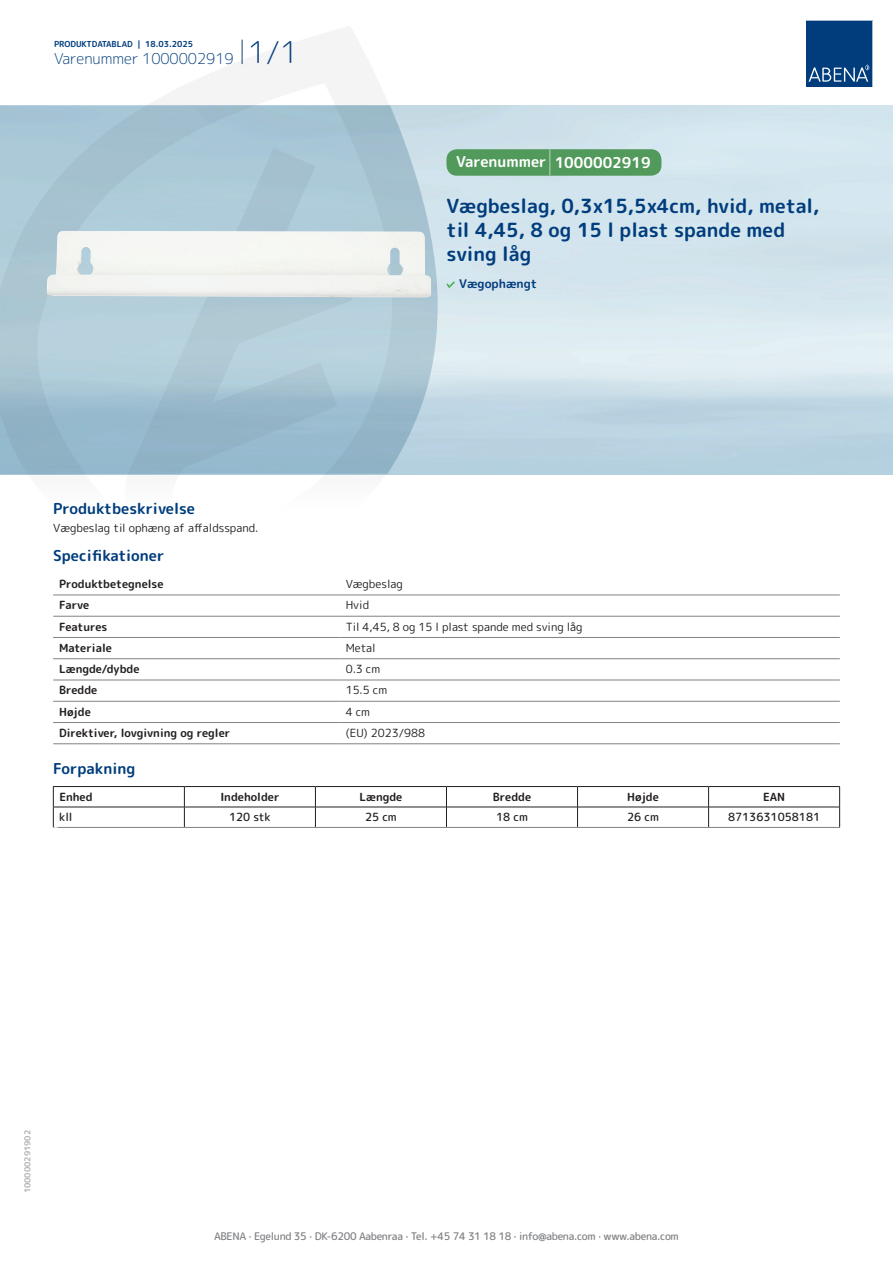
<style>
.page{position:relative;width:893px;height:1263px;background:#fff}
.page>*{position:absolute;margin:0;border:0;box-sizing:border-box;transform-origin:0 0}
.t1{font:700 19.5px/24px "Rounded Mplus 1 c";color:#013d7d}
.t2{font:700 15px "Rounded Mplus 1 c";color:#013d7d}
.t3{font:300 15px "Rounded Mplus 1 c";color:#013d7d}
.t4{font:700 15px "Rounded Mplus 1 c";color:#fff}
.t5{font:700 12px "Rounded Mplus 1 c";color:#013d7d}
.t6{font:700 11.25px "Rounded Mplus 1 c";color:#231f20}
.t7{font:11.25px "Rounded Mplus 1 c";color:#231f20}
.t8{font:500 11.25px "Rounded Mplus 1 c";color:#231f20}
.t9{font:500 10.5px "Rounded Mplus 1 c";letter-spacing:-.03em;color:#808285}
.t10{font:700 10.5px "Rounded Mplus 1 c";color:#fff}
.t11{font:700 8.25px "Rounded Mplus 1 c";color:#013d7d}
.t12{font:700 8.25px "Rounded Mplus 1 c";color:#b2b3b7}
.s1{font-size:30px}
.s2{font-size:25.5px}
</style>
<div class="page">
<svg style="left:0;top:26px;width:439px;height:569px"></svg>
<svg style="left:0;top:106px;width:438px;height:368px;background:#a7c5d3"></svg>
<svg style="left:242px;top:40px;width:1px;height:24px"></svg>
<svg style="left:806px;top:20px;width:67px;height:67px;background:#144b86"></svg>
<img style="left:47px;top:231px;width:384px;height:67px">
<hr style="left:53px;top:595px;width:287px;height:1px;background:#808285">
<hr style="left:340px;top:595px;width:500px;height:1px;background:#808285">
<hr style="left:53px;top:616px;width:287px;height:1px;background:#808285">
<hr style="left:340px;top:616px;width:500px;height:1px;background:#808285">
<hr style="left:53px;top:637px;width:287px;height:1px;background:#808285">
<hr style="left:340px;top:637px;width:500px;height:1px;background:#808285">
<hr style="left:53px;top:658px;width:287px;height:1px;background:#808285">
<hr style="left:340px;top:658px;width:500px;height:1px;background:#808285">
<hr style="left:53px;top:680px;width:287px;height:1px;background:#808285">
<hr style="left:340px;top:680px;width:500px;height:1px;background:#808285">
<hr style="left:53px;top:701px;width:287px;height:1px;background:#808285">
<hr style="left:340px;top:701px;width:500px;height:1px;background:#808285">
<hr style="left:53px;top:722px;width:287px;height:1px;background:#808285">
<hr style="left:340px;top:722px;width:500px;height:1px;background:#808285">
<hr style="left:53px;top:743px;width:287px;height:1px;background:#808285">
<hr style="left:340px;top:743px;width:500px;height:1px;background:#808285">
<hr style="left:53px;top:786px;width:131px;height:1px;background:#231f20">
<hr style="left:184px;top:786px;width:131px;height:1px;background:#231f20">
<hr style="left:315px;top:786px;width:131px;height:1px;background:#231f20">
<hr style="left:446px;top:786px;width:131px;height:1px;background:#231f20">
<hr style="left:577px;top:786px;width:132px;height:1px;background:#231f20">
<hr style="left:709px;top:786px;width:131px;height:1px;background:#231f20">
<hr style="left:53px;top:807px;width:131px;height:1px;background:#231f20">
<svg style="left:53px;top:787px;width:1px;height:40px"></svg>
<hr style="left:184px;top:807px;width:131px;height:1px;background:#231f20">
<svg style="left:184px;top:787px;width:1px;height:40px"></svg>
<hr style="left:315px;top:807px;width:131px;height:1px;background:#231f20">
<svg style="left:315px;top:787px;width:1px;height:40px"></svg>
<hr style="left:446px;top:807px;width:131px;height:1px;background:#231f20">
<svg style="left:446px;top:787px;width:1px;height:40px"></svg>
<hr style="left:577px;top:807px;width:132px;height:1px;background:#231f20">
<svg style="left:577px;top:787px;width:1px;height:40px"></svg>
<hr style="left:709px;top:807px;width:131px;height:1px;background:#231f20">
<svg style="left:708px;top:787px;width:1px;height:40px"></svg>
<svg style="left:839px;top:787px;width:1px;height:40px"></svg>
<hr style="left:53px;top:827px;width:131px;height:1px;background:#808285">
<hr style="left:184px;top:827px;width:131px;height:1px;background:#808285">
<hr style="left:315px;top:827px;width:131px;height:1px;background:#808285">
<hr style="left:446px;top:827px;width:131px;height:1px;background:#808285">
<hr style="left:577px;top:827px;width:132px;height:1px;background:#808285">
<hr style="left:709px;top:827px;width:131px;height:1px;background:#808285">
<svg style="left:446px;top:281px;width:9px;height:7px"></svg>
<div style="left:446px;top:149px;width:215px;height:27px;background:#52995c;border-radius:10px"></div>
<p class="t11" style="left:54px;top:38px;width:141px">PRODUKTDATABLAD | 18.03.2025</p>
<h2 class="t3" style="left:54px;top:48px;width:246px">Varenummer 1000002919 <span class="s1">1/1</span></h2>
<h2 class="t4" style="left:456px;top:152px;width:196px">Varenummer <span class="s2">|</span> 1000002919</h2>
<h1 class="t1" style="left:446px;top:194px;width:374px">Vægbeslag, 0,3x15,5x4cm, hvid, metal, til 4,45, 8 og 15 l plast spande med sving låg</h1>
<p class="t5" style="left:459px;top:275px;width:79px">Vægophængt</p>
<h2 class="t2" style="left:53px;top:498px;width:143px">Produktbeskrivelse</h2>
<p class="t7" style="left:53px;top:520px;width:207px">Vægbeslag til ophæng af affaldsspand.</p>
<h2 class="t2" style="left:53px;top:545px;width:113px">Specifikationer</h2>
<p class="t6" style="left:59px;top:576px;width:106px">Produktbetegnelse</p>
<p class="t7" style="left:346px;top:576px;width:59px">Vægbeslag</p>
<p class="t6" style="left:59px;top:597px;width:32px">Farve</p>
<p class="t7" style="left:346px;top:597px;width:25px">Hvid</p>
<p class="t6" style="left:59px;top:618px;width:50px">Features</p>
<p class="t7" style="left:346px;top:618px;width:238px">Til 4,45, 8 og 15 l plast spande med sving låg</p>
<p class="t6" style="left:59px;top:640px;width:54px">Materiale</p>
<p class="t7" style="left:346px;top:640px;width:31px">Metal</p>
<p class="t6" style="left:59px;top:661px;width:82px">Længde/dybde</p>
<p class="t7" style="left:346px;top:661px;width:36px">0.3 cm</p>
<p class="t6" style="left:59px;top:682px;width:40px">Bredde</p>
<p class="t7" style="left:346px;top:682px;width:43px">15.5 cm</p>
<p class="t6" style="left:59px;top:704px;width:33px">Højde</p>
<p class="t7" style="left:346px;top:704px;width:26px">4 cm</p>
<p class="t6" style="left:59px;top:725px;width:173px">Direktiver, lovgivning og regler</p>
<p class="t7" style="left:346px;top:725px;width:81px">(EU) 2023/988</p>
<h2 class="t2" style="left:53px;top:758px;width:84px">Forpakning</h2>
<p class="t6" style="left:59px;top:789px;width:35px">Enhed</p>
<p class="t6" style="left:220px;top:789px;width:61px">Indeholder</p>
<p class="t6" style="left:359px;top:789px;width:44px">Længde</p>
<p class="t6" style="left:493px;top:789px;width:40px">Bredde</p>
<p class="t6" style="left:627px;top:789px;width:33px">Højde</p>
<p class="t6" style="left:763px;top:789px;width:24px">EAN</p>
<p class="t8" style="left:59px;top:809px;width:15px">kll</p>
<p class="t8" style="left:229px;top:809px;width:43px">120 stk</p>
<p class="t8" style="left:365px;top:809px;width:33px">25 cm</p>
<p class="t8" style="left:496px;top:809px;width:33px">18 cm</p>
<p class="t8" style="left:627px;top:809px;width:33px">26 cm</p>
<p class="t8" style="left:728px;top:809px;width:94px">8713631058181</p>
<p class="t10" style="left:53px;top:823px;width:7px">*</p>
<p class="t12" style="left:22px;top:1193px;width:65px;rotate:-90deg">100000291902</p>
<p class="t9" style="left:214px;top:1229px;width:466px">ABENA · Egelund 35 · DK-6200 Aabenraa · Tel. +45 74 31 18 18 · info@abena.com · www.abena.com</p>
</div>
